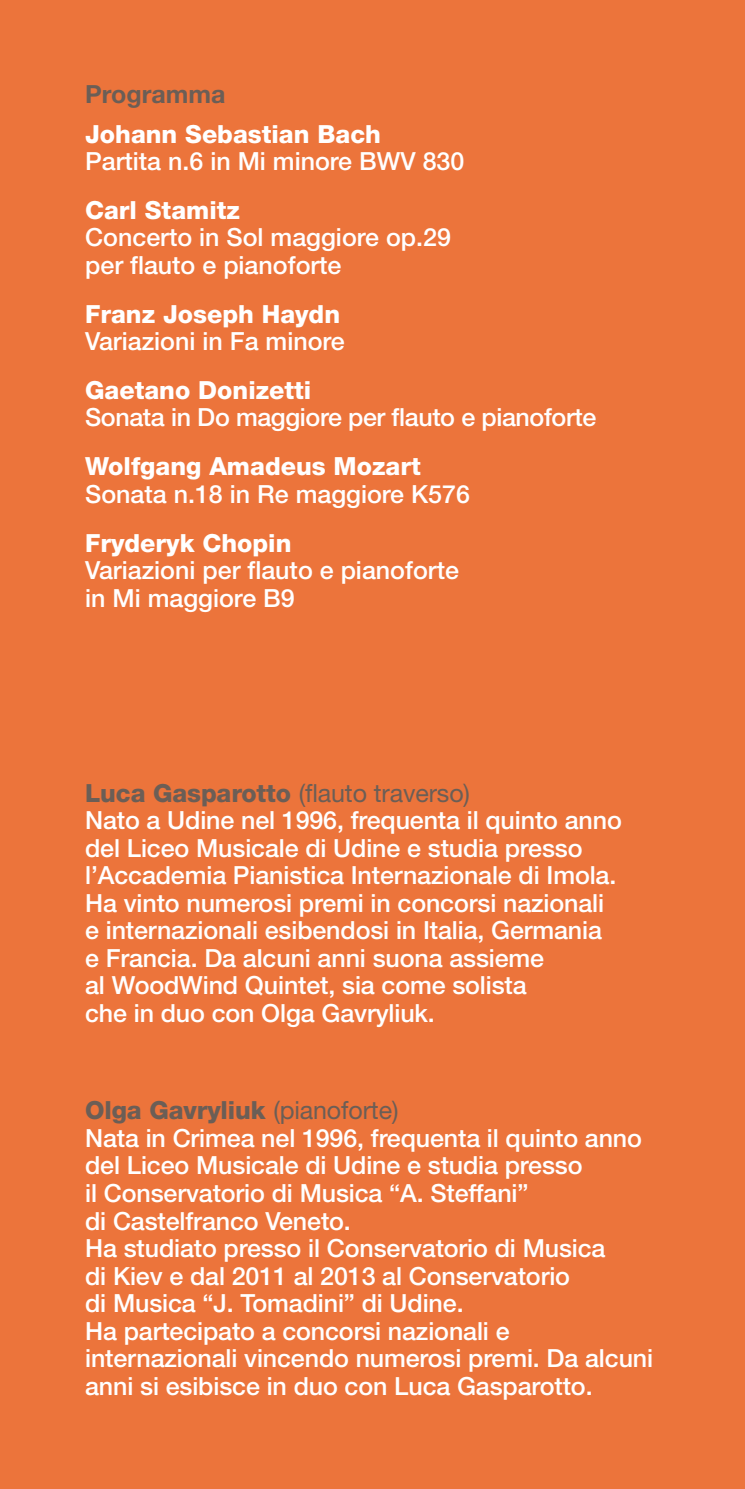
<style>
.page{position:relative;width:745px;height:1489px;background:#fff}
.page>*{position:absolute;margin:0;border:0;box-sizing:border-box;transform-origin:0 0}
.t1{font:500 25px/27.5px "Helvetica Neue LT Std";letter-spacing:-.005em;color:#fff}
.t2{font:800 25px "Helvetica Neue LT Std";color:#fff}
.t3{font:25px "Helvetica Neue";letter-spacing:-.005em;color:#6b5e56}
.t4{font:700 25px "Helvetica Neue LT Std";color:#6b5e56}
.s1{font-family:"Helvetica Neue LT Std";font-weight:800}
.s2{font-weight:800;color:#6b5e56}
.s3{font-weight:400;color:#6b5e56}
</style>
<div class="page">
<div style="left:0;top:0;width:744px;height:1488px;background:#ec743b"></div>
<p class="t4" style="left:85px;top:85px;width:142px">Programma</p>
<p class="t2" style="left:85px;top:125px;width:297px">Johann Sebastian Bach</p>
<p class="t1" style="left:85px;top:150px;width:380px">Partita n.6 in Mi minore BWV 830</p>
<p class="t2" style="left:85px;top:201px;width:156px">Carl Stamitz</p>
<p class="t1" style="left:85px;top:226px;width:367px">Concerto in Sol maggiore op.29 per flauto e pianoforte</p>
<p class="t2" style="left:85px;top:305px;width:256px">Franz Joseph Haydn</p>
<p class="t1" style="left:85px;top:330px;width:261px">Variazioni in Fa minore</p>
<p class="t2" style="left:85px;top:381px;width:227px">Gaetano Donizetti</p>
<p class="t1" style="left:85px;top:406px;width:512px">Sonata in Do maggiore per flauto e pianoforte</p>
<p class="t2" style="left:85px;top:457px;width:337px">Wolfgang Amadeus Mozart</p>
<p class="t1" style="left:85px;top:482px;width:386px">Sonata n.18 in Re maggiore K576</p>
<p class="t2" style="left:85px;top:533px;width:208px">Fryderyk Chopin</p>
<p class="t1" style="left:85px;top:558px;width:375px">Variazioni per flauto e pianoforte in Mi maggiore B9</p>
<p class="t3" style="left:85px;top:783px;width:386px"><span class="s1">Luca Gasparotto</span> (flauto traverso)</p>
<p class="t1" style="left:85px;top:809px;width:538px">Nato a Udine nel 1996, frequenta il quinto anno del Liceo Musicale di Udine e studia presso l’Accademia Pianistica Internazionale di Imola.<br>Ha vinto numerosi premi in concorsi nazionali e internazionali esibendosi in Italia, Germania e Francia. Da alcuni anni suona assieme<br>al WoodWind Quintet, sia come solista<br>che in duo con Olga Gavryliuk.</p>
<p class="t1" style="left:85px;top:1099px;width:569px"><span class="s2">Olga Gavryliuk</span> <span class="s3">(pianoforte)<br></span>Nata in Crimea nel 1996, frequenta il quinto anno del Liceo Musicale di Udine e studia presso<br>il Conservatorio di Musica “A. Steffani”<br>di Castelfranco Veneto.<br>Ha studiato presso il Conservatorio di Musica<br>di Kiev e dal 2011 al 2013 al Conservatorio<br>di Musica “J. Tomadini” di Udine.<br>Ha partecipato a concorsi nazionali e internazionali vincendo numerosi premi. Da alcuni anni si esibisce in duo con Luca Gasparotto.</p>
</div>
